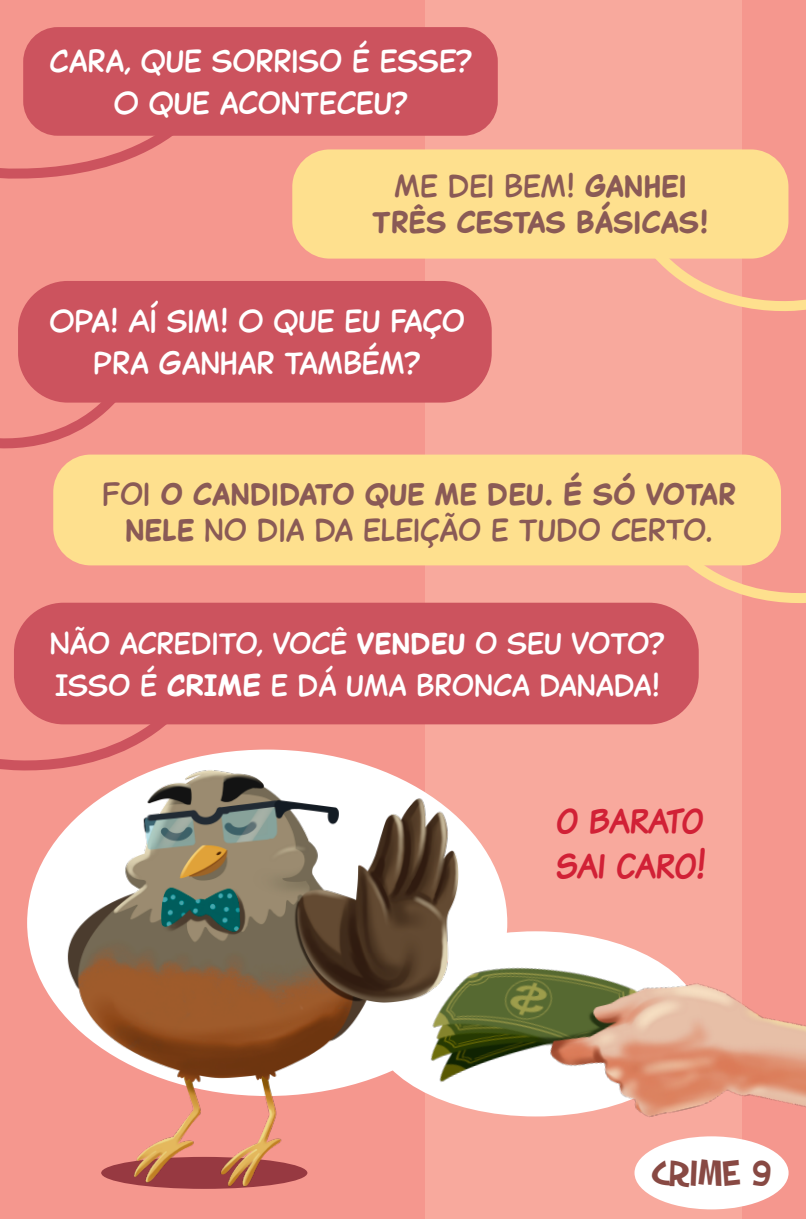
<style>
.page{position:relative;width:806px;height:1219px;background:#fff}
.page>*{position:absolute;margin:0;border:0;box-sizing:border-box;transform-origin:0 0}
.t1{font:44px/44.6px "Komika Text Kaps";color:#d12136;scale:.96 1}
.t2{font:38px "SF Slapstick Comic";color:#884943}
.t3{font:700 30px/36.2px "Captain Comic";color:#8a5a56;text-align:center}
.t4{font:30px/42px "Captain Comic";color:#fff;text-align:center}
.t5{font:29px/42px "Captain Comic";color:#fff}
.s1{font-weight:400}
.s2{font-weight:700}
</style>
<div class="page">
<div style="left:0;top:0;width:805px;height:1219px;background:#f5978e"></div>
<div style="left:424px;top:0;width:317px;height:1219px;background:#f8a99d"></div>
<div style="left:23px;top:27px;width:474px;height:109px;background:#cc535e;border-radius:34px"></div>
<div style="left:292px;top:149px;width:496px;height:110px;background:#fee08e;border-radius:37px"></div>
<div style="left:53px;top:455px;width:727px;height:110px;background:#fee08e;border-radius:37px"></div>
<div style="left:18px;top:281px;width:473px;height:122px;background:#cc535e;border-radius:49px"></div>
<div style="left:27px;top:750px;width:480px;height:346px;background:#fff;border-radius:50%"></div>
<img style="left:424px;top:879px;width:381px;height:326px">
<svg style="left:642px;top:239px;width:163px;height:84px"></svg>
<svg style="left:0;top:377px;width:133px;height:83px"></svg>
<svg style="left:656px;top:527px;width:149px;height:89px"></svg>
<svg style="left:0;top:113px;width:191px;height:66px"></svg>
<div style="left:14px;top:603px;width:684px;height:121px;background:#cc535e;border-radius:49px"></div>
<svg style="left:0;top:697px;width:187px;height:74px"></svg>
<div style="left:634px;top:1136px;width:154px;height:73px;background:#fff;border-radius:50%"></div>
<img style="left:66px;top:757px;width:416px;height:440px">
<img style="left:424px;top:0;width:74px;height:101px">
<p class="t4" style="left:49px;top:39px;width:424px">CARA, QUE SORRISO É ESSE?<br>O QUE ACONTECEU?</p>
<p class="t3" style="left:372px;top:167px;width:338px"><span class="s1">ME DEI BEM!</span> GANHEI<br>TRÊS CESTAS BÁSICAS!</p>
<p class="t4" style="left:49px;top:300px;width:416px">OPA! AÍ SIM! O QUE EU FAÇO<br>PRA GANHAR TAMBÉM?</p>
<p class="t3" style="left:102px;top:475px;width:635px"><span class="s1">FOI</span> O CANDIDATO QUE ME DEU. É SÓ VOTAR<br>NELE <span class="s1">NO DIA DA ELEIÇÃO E TUDO CERTO.</span></p>
<p class="t5" style="left:50px;top:622px;width:616px">NÃO ACREDITO, VOCÊ <span class="s2">VENDEU</span> O SEU VOTO?<br>ISSO É <span class="s2">CRIME</span> E DÁ UMA BRONCA DANADA!</p>
<h1 class="t1" style="left:555px;top:794px;width:157px">o barato sai caro!</h1>
<p class="t2" style="left:651px;top:1149px;width:121px">CRIME 9</p>
</div>
